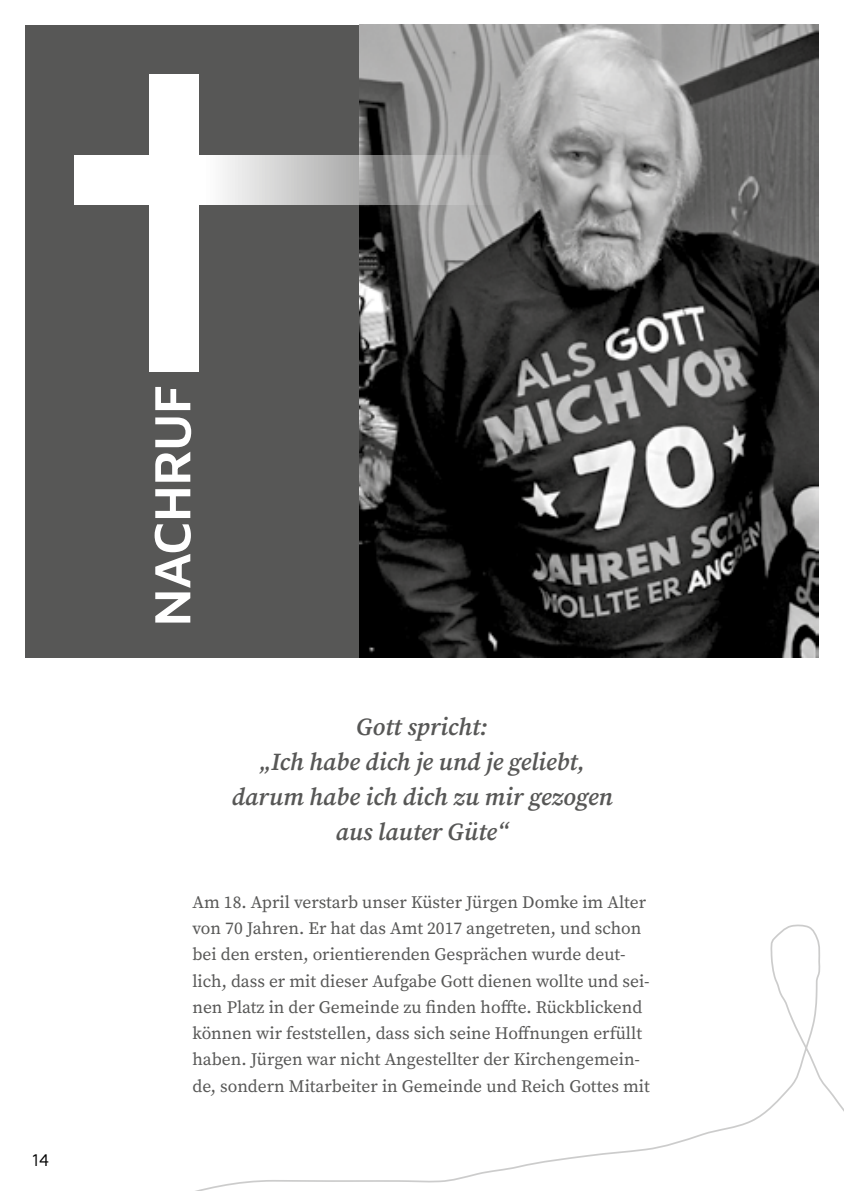
<style>
.page{position:relative;width:844px;height:1191px;background:#fff}
.page>*{position:absolute;margin:0;border:0;box-sizing:border-box;transform-origin:0 0}
.t1{font:600 52.5px "Maven Pro";letter-spacing:-.01em;color:#fff}
.t2{font:italic 600 24.5px/35px "Source Serif Pro";color:#575756;text-align:center}
.t3{font:17.5px/26.2px "Source Serif Pro";color:#575756}
.t4{font:17.5px "Maven Pro";color:#000}
</style>
<div class="page">
<div style="left:25px;top:25px;width:337px;height:632px;background:#575756"></div>
<img style="left:359px;top:25px;width:459px;height:632px">
<div style="left:149px;top:74px;width:49px;height:298px;background:#fff"></div>
<svg style="left:74px;top:155px;width:430px;height:50px;background:#d2d2d2"></svg>
<svg style="left:195px;top:924px;width:648px;height:267px"></svg>
<p class="t4" style="left:31px;top:1148px;width:20px">14</p>
<h1 class="t1" style="left:136px;top:626px;width:243px;rotate:-90deg">NACHRUF</h1>
<h2 class="t2" style="left:231px;top:708px;width:382px">Gott spricht:<br>„Ich habe dich je und je geliebt, darum habe ich dich zu mir gezogen aus lauter Güte“</h2>
<p class="t3" style="left:192px;top:888px;width:458px">Am 18. April verstarb unser Küster Jürgen Domke im Alter von 70 Jahren. Er hat das Amt 2017 angetreten, und schon bei den ersten, orientierenden Gesprächen wurde deut&shy;lich, dass er mit dieser Aufgabe Gott dienen wollte und sei&shy;nen Platz in der Gemeinde zu finden hoffte. Rückblickend können wir feststellen, dass sich seine Hoffnungen erfüllt haben. Jürgen war nicht Angestellter der Kirchengemein&shy;de, sondern Mitarbeiter in Gemeinde und Reich Gottes mit</p>
</div>
